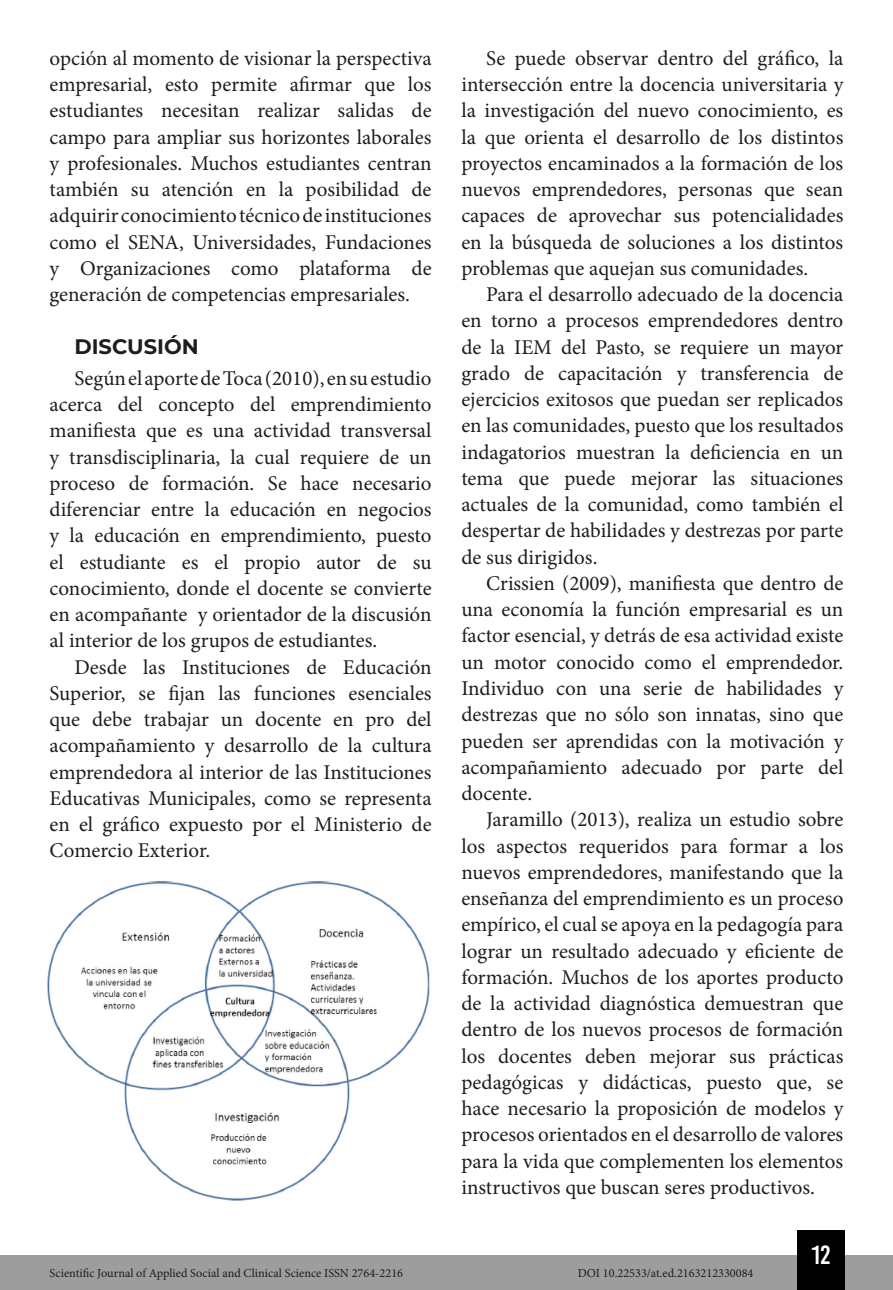
<style>
.page{position:relative;width:893px;height:1290px;background:#fff}
.page>*{position:absolute;margin:0;border:0;box-sizing:border-box;transform-origin:0 0}
.t1{font:26.25px "Bebas Kai";color:#fff}
.t2{font:21px/26.2px "Minion Pro";color:#1d1d1b;text-align:justify}
.t3{font:700 21px "Montserrat";color:#1d1d1b}
.t4{font:12.25px "Minion Pro";color:#1d1d1b}
</style>
<div class="page">
<div style="left:0;top:1255px;width:893px;height:35px;background:#9d9d9d"></div>
<div style="left:797px;top:1230px;width:48px;height:60px;background:#000"></div>
<img style="left:47px;top:881px;width:383px;height:320px">
<p class="t2" style="left:50px;top:45px;width:384px">opción al momento de visionar la perspectiva empresarial, esto permite afirmar que los estudiantes necesitan realizar salidas de campo para ampliar sus horizontes laborales y profesionales. Muchos estudiantes centran también su atención en la posibilidad de adquirir conocimiento técnico de instituciones como el SENA, Universidades, Fundaciones y Organizaciones como plataforma de generación de competencias empresariales.</p>
<p class="t3" style="left:74px;top:331px;width:126px">DISCUSIÓN</p>
<p class="t2" style="left:50px;top:365px;width:384px;text-indent:25px">Según el aporte de Toca (2010), en su estudio acerca del concepto del emprendimiento manifiesta que es una actividad transversal y transdisciplinaria, la cual requiere de un proceso de formación. Se hace necesario diferenciar entre la educación en negocios y la educación en emprendimiento, puesto el estudiante es el propio autor de su conocimiento, donde el docente se convierte en acompañante y orientador de la discusión al interior de los grupos de estudiantes.</p>
<p class="t2" style="left:50px;top:654px;width:383px;text-indent:25px">Desde las Instituciones de Educación Superior, se fijan las funciones esenciales que debe trabajar un docente en pro del acompañamiento y desarrollo de la cultura emprendedora al interior de las Instituciones Educativas Municipales, como se representa en el gráfico expuesto por el Ministerio de Comercio Exterior.</p>
<p class="t2" style="left:461px;top:45px;width:383px;text-indent:25px">Se puede observar dentro del gráfico, la intersección entre la docencia universitaria y la investigación del nuevo conocimiento, es la que orienta el desarrollo de los distintos proyectos encaminados a la formación de los nuevos emprendedores, personas que sean capaces de aprovechar sus potencialidades en la búsqueda de soluciones a los distintos problemas que aquejan sus comunidades.</p>
<p class="t2" style="left:461px;top:281px;width:384px;text-indent:25px">Para el desarrollo adecuado de la docencia en torno a procesos emprendedores dentro de la IEM del Pasto, se requiere un mayor grado de capacitación y transferencia de ejercicios exitosos que puedan ser replicados en las comunidades, puesto que los resultados indagatorios muestran la deficiencia en un tema que puede mejorar las situaciones actuales de la comunidad, como también el despertar de habilidades y destrezas por parte de sus dirigidos.</p>
<p class="t2" style="left:461px;top:570px;width:383px;text-indent:25px">Crissien (2009), manifiesta que dentro de una economía la función empresarial es un factor esencial, y detrás de esa actividad existe un motor conocido como el emprendedor.<br>Individuo con una serie de habilidades y destrezas que no sólo son innatas, sino que pueden ser aprendidas con la motivación y acompañamiento adecuado por parte del docente.</p>
<p class="t2" style="left:461px;top:806px;width:384px;text-indent:25px">Jaramillo (2013), realiza un estudio sobre los aspectos requeridos para formar a los nuevos emprendedores, manifestando que la enseñanza del emprendimiento es un proceso empírico, el cual se apoya en la pedagogía para lograr un resultado adecuado y eficiente de formación. Muchos de los aportes producto de la actividad diagnóstica demuestran que dentro de los nuevos procesos de formación los docentes deben mejorar sus prácticas pedagógicas y didácticas, puesto que, se hace necesario la proposición de modelos y procesos orientados en el desarrollo de valores para la vida que complementen los elementos instructivos que buscan seres productivos.</p>
<p class="t1" style="left:812px;top:1241px;width:20px">12</p>
<p class="t4" style="left:50px;top:1265px;width:355px">Scientific Journal of Applied Social and Clinical Science ISSN 2764-2216</p>
<p class="t4" style="left:578px;top:1265px;width:177px">DOI 10.22533/at.ed.2163212330084</p>
</div>
